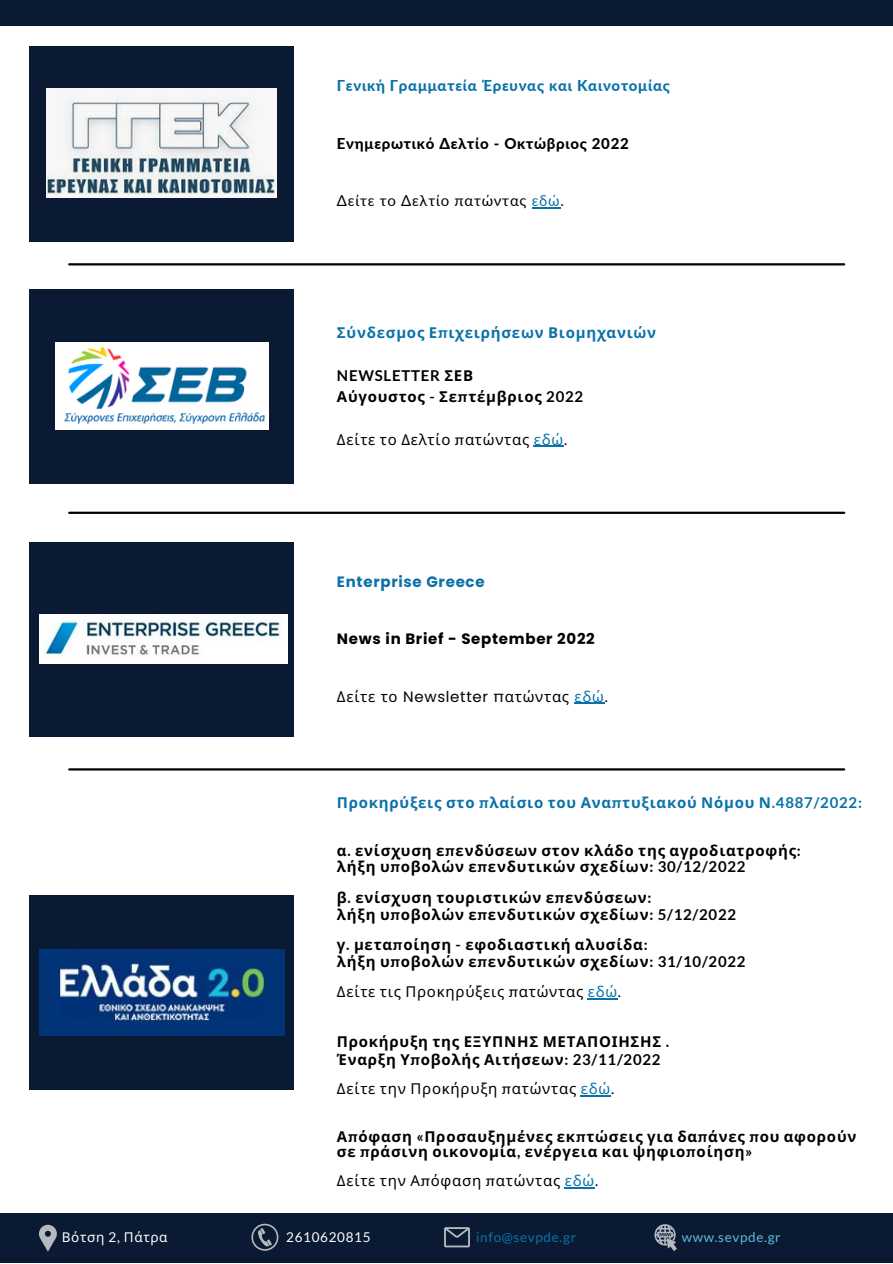
<style>
.page{position:relative;width:893px;height:1264px;background:#fff}
.page>*{position:absolute;margin:0;border:0;box-sizing:border-box;transform-origin:0 0}
.t1{font:700 15px/16.8px "Noto Sans";letter-spacing:.05em;color:#000}
.t2{font:15px "Noto Sans";letter-spacing:.05em;color:#000}
.t3{font:700 15px "Noto Sans";letter-spacing:.05em;color:#0a71a9}
.t4{font:800 15px "Lato";letter-spacing:.045em;color:#0a71a9}
.t5{font:800 15px "Lato";letter-spacing:.045em;color:#000}
.t6{font:700 15px "Poppins";letter-spacing:.045em;color:#000}
.t7{font:15px "Lato";letter-spacing:.045em;color:#000}
.t8{font:700 15px "Poppins";letter-spacing:.045em;color:#0a71a9}
.t9{font:700 15px "Lato";letter-spacing:.05em;color:#000}
.t10{font:13.5px "Lato";letter-spacing:.05em;color:#0a71a9}
.t11{font:13.5px "Lato";letter-spacing:.05em;color:#5eb9da}
.t12{font:13.5px "Noto Sans";letter-spacing:.05em;color:#fff}
.t13{font:13.5px "Lato";letter-spacing:.05em;color:#fff}
.s1{color:#0a71a9}
.s2{font-family:"Lato"}
.s3{font-family:"Noto Sans"}
.s4{font-family:"Poppins"}
</style>
<div class="page">
<div style="left:30px;top:47px;width:264px;height:194px;background:#0a1a32"></div>
<div style="left:30px;top:289px;width:264px;height:194px;background:#0a1a32"></div>
<hr style="left:69px;top:263px;width:775px;height:2px;background:#000">
<hr style="left:69px;top:511px;width:775px;height:3px;background:#000">
<div style="left:0;top:0;width:892px;height:26px;background:#0a1a32"></div>
<div style="left:0;top:1213px;width:892px;height:49px;background:#0a1a32"></div>
<svg style="left:251px;top:1223px;width:27px;height:27px"></svg>
<svg style="left:444px;top:1227px;width:26px;height:20px"></svg>
<svg style="left:654px;top:1224px;width:23px;height:26px"></svg>
<svg style="left:39px;top:1224px;width:18px;height:27px"></svg>
<div style="left:30px;top:542px;width:264px;height:194px;background:#0a1a32"></div>
<div style="left:30px;top:895px;width:264px;height:194px;background:#0a1a32"></div>
<hr style="left:69px;top:768px;width:775px;height:2px;background:#000">
<hr style="left:587px;top:998px;width:31px;height:1px;background:#0a71a9">
<hr style="left:580px;top:1095px;width:31px;height:1px;background:#0a71a9">
<hr style="left:564px;top:1187px;width:31px;height:1px;background:#0a71a9">
<img style="left:39px;top:949px;width:245px;height:86px">
<hr style="left:534px;top:446px;width:30px;height:1px;background:#0a71a9">
<img style="left:55px;top:342px;width:213px;height:88px">
<hr style="left:574px;top:702px;width:30px;height:1px;background:#0a71a9">
<img style="left:40px;top:614px;width:247px;height:50px">
<img style="left:47px;top:89px;width:229px;height:109px">
<svg style="left:532px;top:207px;width:28px;height:1px"></svg>
<p class="t4" style="left:337px;top:77px;width:334px">Γενική Γραμματεία Έρευνας και Καινοτομίας</p>
<p class="t5" style="left:337px;top:134px;width:293px">Ενημερωτικό Δελτίο - Οκτώβριος 2022</p>
<p class="t7" style="left:337px;top:191px;width:228px">Δείτε το Δελτίο πατώντας <span class="s1">εδώ</span>.</p>
<p class="t3" style="left:337px;top:322px;width:321px">Σύνδεσμος Ε<span class="s2">π</span>ιχειρήσεων Βιομηχανιών</p>
<p class="t9" style="left:337px;top:366px;width:138px">NEWSLETTER <span class="s3">ΣΕΒ</span></p>
<p class="t1" style="left:337px;top:388px;width:248px">Αύγουστος <span class="s2">-</span> Σε<span class="s2">π</span>τέμβριος <span class="s2">2022</span></p>
<p class="t2" style="left:337px;top:428px;width:232px">Δείτε το Δελτίο <span class="s2">π</span>ατώντας <span class="s1">εδώ</span><span class="s2">.</span></p>
<p class="t8" style="left:337px;top:571px;width:149px">Enterprise Greece</p>
<p class="t6" style="left:337px;top:628px;width:259px">News in Brief - September 2022</p>
<p class="t2" style="left:337px;top:685px;width:272px">Δείτε το <span class="s4">Newsletter π</span>ατώντας <span class="s1">εδώ</span><span class="s4">.</span></p>
<p class="t3" style="left:337px;top:792px;width:526px">Προκηρύξεις στο <span class="s2">π</span>λαίσιο του Ανα<span class="s2">π</span>τυξιακού Νόμου Ν<span class="s2">.4887/2022:</span></p>
<p class="t1" style="left:337px;top:841px;width:465px">α<span class="s2">.</span> ενίσχυση ε<span class="s2">π</span>ενδύσεων στον κλάδο της αγροδιατροφής<span class="s2">: </span>λήξη υ<span class="s2">π</span>οβολών ε<span class="s2">π</span>ενδυτικών σχεδίων<span class="s2">: 30/12/2022</span></p>
<p class="t1" style="left:337px;top:888px;width:400px">β<span class="s2">.</span> ενίσχυση τουριστικών ε<span class="s2">π</span>ενδύσεων<span class="s2">:<br></span>λήξη υ<span class="s2">π</span>οβολών ε<span class="s2">π</span>ενδυτικών σχεδίων<span class="s2">: 5/12/2022</span></p>
<p class="t1" style="left:337px;top:935px;width:410px">γ<span class="s2">.</span> μετα<span class="s2">π</span>οίηση <span class="s2">-</span> εφοδιαστική αλυσίδα<span class="s2">:<br></span>λήξη υ<span class="s2">π</span>οβολών ε<span class="s2">π</span>ενδυτικών σχεδίων<span class="s2">: 31/10/2022</span></p>
<p class="t2" style="left:337px;top:981px;width:285px">Δείτε τις Προκηρύξεις <span class="s2">π</span>ατώντας <span class="s1">εδώ</span><span class="s2">.</span></p>
<p class="t1" style="left:337px;top:1031px;width:333px;line-height:18px">Προκήρυξη της ΕΞΥΠΝΗΣ ΜΕΤΑΠΟΙΗΣΗΣ <span class="s2">.<br></span>Έναρξη Υ<span class="s2">π</span>οβολής Αιτήσεων<span class="s2">: 23/11/2022</span></p>
<p class="t2" style="left:337px;top:1077px;width:279px">Δείτε την Προκήρυξη <span class="s2">π</span>ατώντας <span class="s1">εδώ</span><span class="s2">.</span></p>
<p class="t1" style="left:337px;top:1129px;width:521px;line-height:14.5px">Α<span class="s2">π</span>όφαση <span class="s2">«</span>Προσαυξημένες εκ<span class="s2">π</span>τώσεις για δα<span class="s2">π</span>άνες <span class="s2">π</span>ου αφορούν σε <span class="s2">π</span>ράσινη οικονομία<span class="s2">,</span> ενέργεια και ψηφιο<span class="s2">π</span>οίηση<span class="s2">»</span></p>
<p class="t2" style="left:337px;top:1170px;width:263px">Δείτε την Α<span class="s2">π</span>όφαση <span class="s2">π</span>ατώντας <span class="s1">εδώ</span><span class="s2">.</span></p>
<p class="t12" style="left:62px;top:1227px;width:107px">Βότση <span class="s2">2,</span> Πάτρα</p>
<p class="t13" style="left:286px;top:1229px;width:86px">2610620815</p>
<p class="t10" style="left:476px;top:1229px;width:101px">info@sevpde.gr</p>
<p class="t11" style="left:681px;top:1229px;width:100px">www.sevpde.gr</p>
</div>
